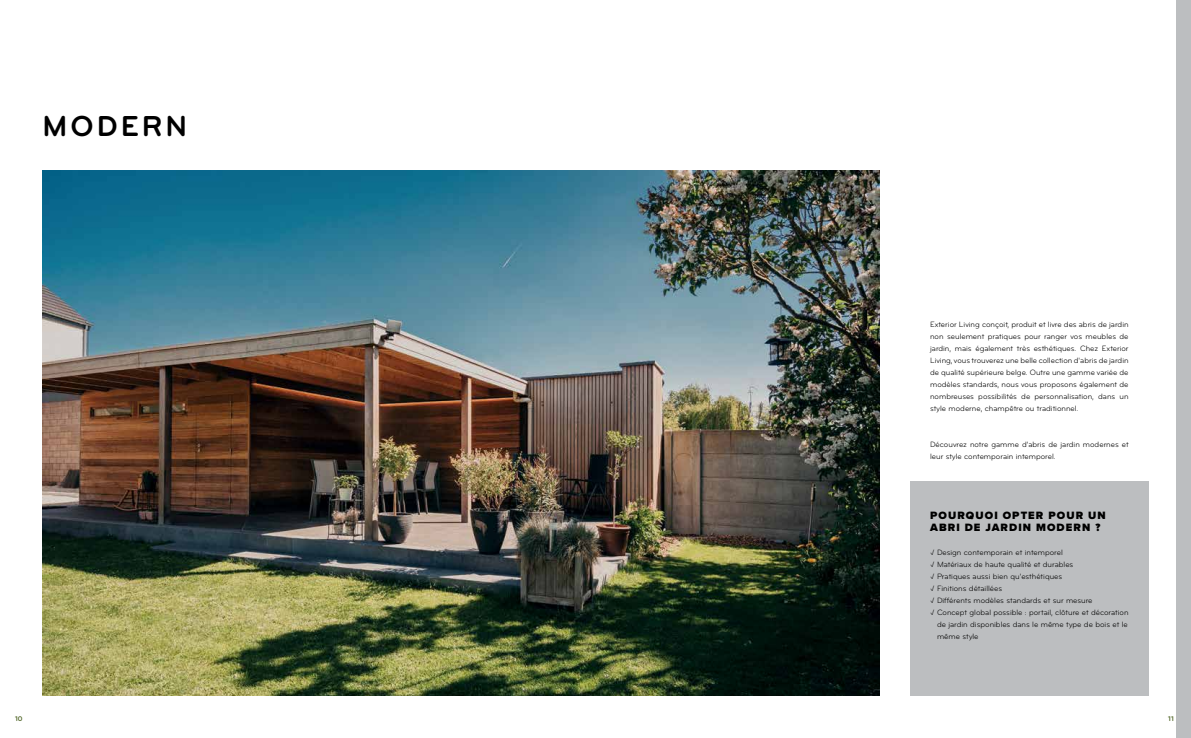
<style>
.page{position:relative;width:1191px;height:738px;background:#fff}
.page>*{position:absolute;margin:0;border:0;box-sizing:border-box;transform-origin:0 0}
.t1{font:700 30px "Bryant Pro";letter-spacing:.1em;color:#000}
.t2{font:900 11px/12px "Proxima Nova";letter-spacing:.1em;color:#000}
.t3{font:8px/12px "Bryant Pro";color:#000;text-align:justify}
.t4{font:700 7px "Bryant Pro";color:#4f6526}
</style>
<div class="page">
<img style="left:43px;top:170px;width:836px;height:524px">
<div style="left:1176px;top:0;width:15px;height:737px;background:#bcbec0"></div>
<div style="left:910px;top:480px;width:238px;height:214px;background:#bcbec0"></div>
<h1 class="t1" style="left:43px;top:107px;width:146px">MODERN</h1>
<p class="t3" style="left:930px;top:318px;width:200px">Exterior Living conçoit, produit et livre des abris de jardin non seulement pratiques pour ranger vos meubles de jardin, mais également très esthétiques. Chez Exterior Living, vous trouverez une belle collection d'abris de jardin de qualité supérieure belge. Outre une gamme variée de modèles standards, nous vous proposons également de nombreuses possibilités de personnalisation, dans un style moderne, champêtre ou traditionnel.</p>
<p class="t3" style="left:930px;top:438px;width:200px">Découvrez notre gamme d'abris de jardin modernes et leur style contemporain intemporel.</p>
<h2 class="t2" style="left:930px;top:509px;width:177px">POURQUOI OPTER POUR UN<br>ABRI DE JARDIN MODERN ?</h2>
<p class="t3" style="left:930px;top:546px;width:134px">√ Design contemporain et intemporel</p>
<p class="t3" style="left:930px;top:558px;width:145px">√ Matériaux de haute qualité et durables</p>
<p class="t3" style="left:930px;top:570px;width:134px">√ Pratiques aussi bien qu'esthétiques</p>
<p class="t3" style="left:930px;top:582px;width:74px">√ Finitions détaillées</p>
<p class="t3" style="left:930px;top:594px;width:164px">√ Différents modèles standards et sur mesure</p>
<p class="t3" style="left:930px;top:606px;width:200px">√ Concept global possible : portail, clôture et décoration</p>
<p class="t3" style="left:937px;top:618px;width:192px">de jardin disponibles dans le même type de bois et le</p>
<p class="t3" style="left:937px;top:630px;width:43px">même style</p>
<p class="t4" style="left:15px;top:713px;width:9px">10</p>
<p class="t4" style="left:1168px;top:713px;width:7px">11</p>
</div>
